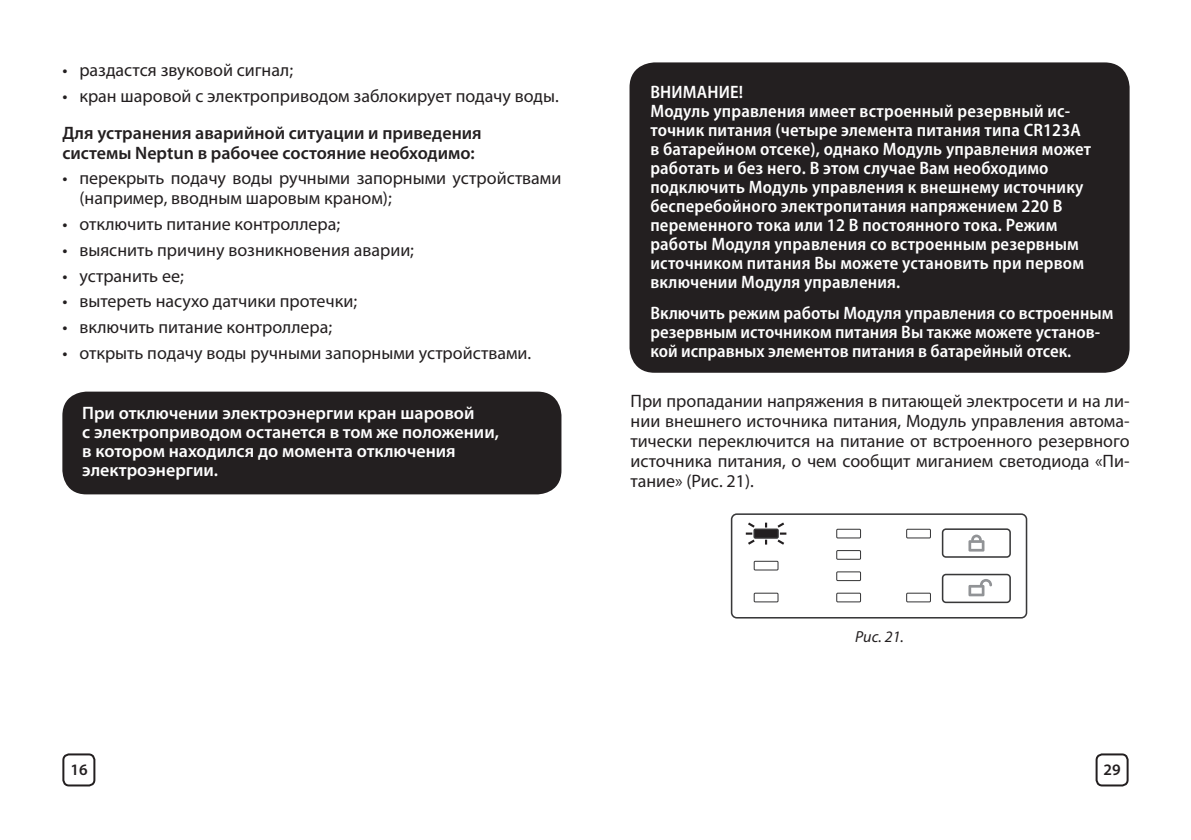
<style>
.page{position:relative;width:1191px;height:840px;background:#fff}
.page>*{position:absolute;margin:0;border:0;box-sizing:border-box;transform-origin:0 0}
.t1{font:600 semi-condensed 18px/19px "Myriad Pro";letter-spacing:.01em;color:#fff}
.t2{font:18px/20px "Myriad Pro";color:#231f20}
.t3{font:600 18px/19px "Myriad Pro";color:#fff}
.t4{font:600 18px/20px "Myriad Pro";color:#231f20}
.t5{font:italic 16px "Myriad Pro";color:#231f20}
.t6{font:600 16px "Myriad Pro";color:#231f20}
</style>
<div class="page">
<div style="left:62px;top:753px;width:33px;height:33px;border:2px solid #231f20;border-radius:6px"></div>
<div style="left:62px;top:391px;width:499px;height:103px;background:#231f20;border-radius:24px"></div>
<div style="left:1095px;top:753px;width:33px;height:33px;border:2px solid #231f20;border-radius:6px"></div>
<div style="left:630px;top:63px;width:498px;height:308px;background:#231f20;border-radius:24px"></div>
<div style="left:629px;top:62px;width:500px;height:310px;border:2px solid #231f20;border-radius:24px"></div>
<div style="left:754px;top:529px;width:24px;height:8px;background:#231f20"></div>
<svg style="left:775px;top:522px;width:11px;height:23px"></svg>
<svg style="left:745px;top:522px;width:12px;height:23px"></svg>
<svg style="left:968px;top:534px;width:16px;height:17px"></svg>
<svg style="left:968px;top:579px;width:24px;height:17px"></svg>
<div style="left:941px;top:528px;width:70px;height:29px;border:2px solid #383839;border-radius:3px"></div>
<div style="left:941px;top:573px;width:70px;height:29px;border:2px solid #383839;border-radius:3px"></div>
<div style="left:731px;top:513px;width:296px;height:105px;border:2px solid #383839;border-radius:5px"></div>
<div style="left:836px;top:549px;width:25px;height:10px;border:1px solid #383839"></div>
<div style="left:836px;top:528px;width:25px;height:10px;border:1px solid #383839"></div>
<div style="left:836px;top:592px;width:25px;height:10px;border:1px solid #383839"></div>
<div style="left:836px;top:571px;width:25px;height:9px;border:1px solid #383839"></div>
<div style="left:753px;top:528px;width:25px;height:10px;border:1px solid #383839"></div>
<div style="left:753px;top:592px;width:25px;height:10px;border:1px solid #383839"></div>
<div style="left:753px;top:560px;width:25px;height:10px;border:1px solid #383839"></div>
<div style="left:906px;top:592px;width:25px;height:10px;border:1px solid #383839"></div>
<div style="left:906px;top:528px;width:25px;height:10px;border:1px solid #383839"></div>
<p class="t2" style="left:62px;top:61px;width:232px">• раздастся звуковой сигнал;</p>
<p class="t2" style="left:62px;top:87px;width:498px">• кран шаровой с электроприводом заблокирует подачу воды.</p>
<p class="t4" style="left:62px;top:124px;width:421px">Для устранения аварийной ситуации и приведения системы Neptun в рабочее состояние необходимо:</p>
<p class="t2" style="left:79px;top:170px;width:483px;text-indent:-17px">• перекрыть подачу воды ручными запорными устройствами (например, вводным шаровым краном);</p>
<p class="t2" style="left:62px;top:215px;width:279px">• отключить питание контроллера;</p>
<p class="t2" style="left:62px;top:241px;width:353px">• выяснить причину возникновения аварии;</p>
<p class="t2" style="left:62px;top:267px;width:123px">• устранить ее;</p>
<p class="t2" style="left:62px;top:292px;width:296px">• вытереть насухо датчики протечки;</p>
<p class="t2" style="left:62px;top:318px;width:271px">• включить питание контроллера;</p>
<p class="t2" style="left:62px;top:344px;width:470px">• открыть подачу воды ручными запорными устройствами.</p>
<p class="t3" style="left:82px;top:405px;width:418px">При отключении электроэнергии кран шаровой<br>с электроприводом останется в том же положении, в котором находился до момента отключения электроэнергии.</p>
<p class="t6" style="left:70px;top:762px;width:19px">16</p>
<p class="t1" style="left:650px;top:84px;width:442px">ВНИМАНИЕ!<br>Модуль управления имеет встроенный резервный ис&shy;точник питания (четыре элемента питания типа CR123A в батарейном отсеке), однако Модуль управления может работать и без него. В этом случае Вам необходимо подключить Модуль управления к внешнему источнику бесперебойного электропитания напряжением 220 В переменного тока или 12 В постоянного тока. Режим работы Модуля управления со встроенным резервным источником питания Вы можете установить при первом включении Модуля управления.</p>
<p class="t1" style="left:650px;top:304px;width:464px">Включить режим работы Модуля управления со встроенным резервным источником питания Вы также можете установ&shy;кой исправных элементов питания в батарейный отсек.</p>
<p class="t2" style="left:630px;top:392px;width:500px;text-align:justify">При пропадании напряжения в питающей электросети и на ли&shy;нии внешнего источника питания, Модуль управления автома&shy;тически переключится на питание от встроенного резервного источника питания, о чем сообщит миганием светодиода «Пи&shy;тание» (Рис. 21).</p>
<p class="t5" style="left:855px;top:630px;width:50px">Рис. 21.</p>
<p class="t6" style="left:1103px;top:762px;width:19px">29</p>
</div>
